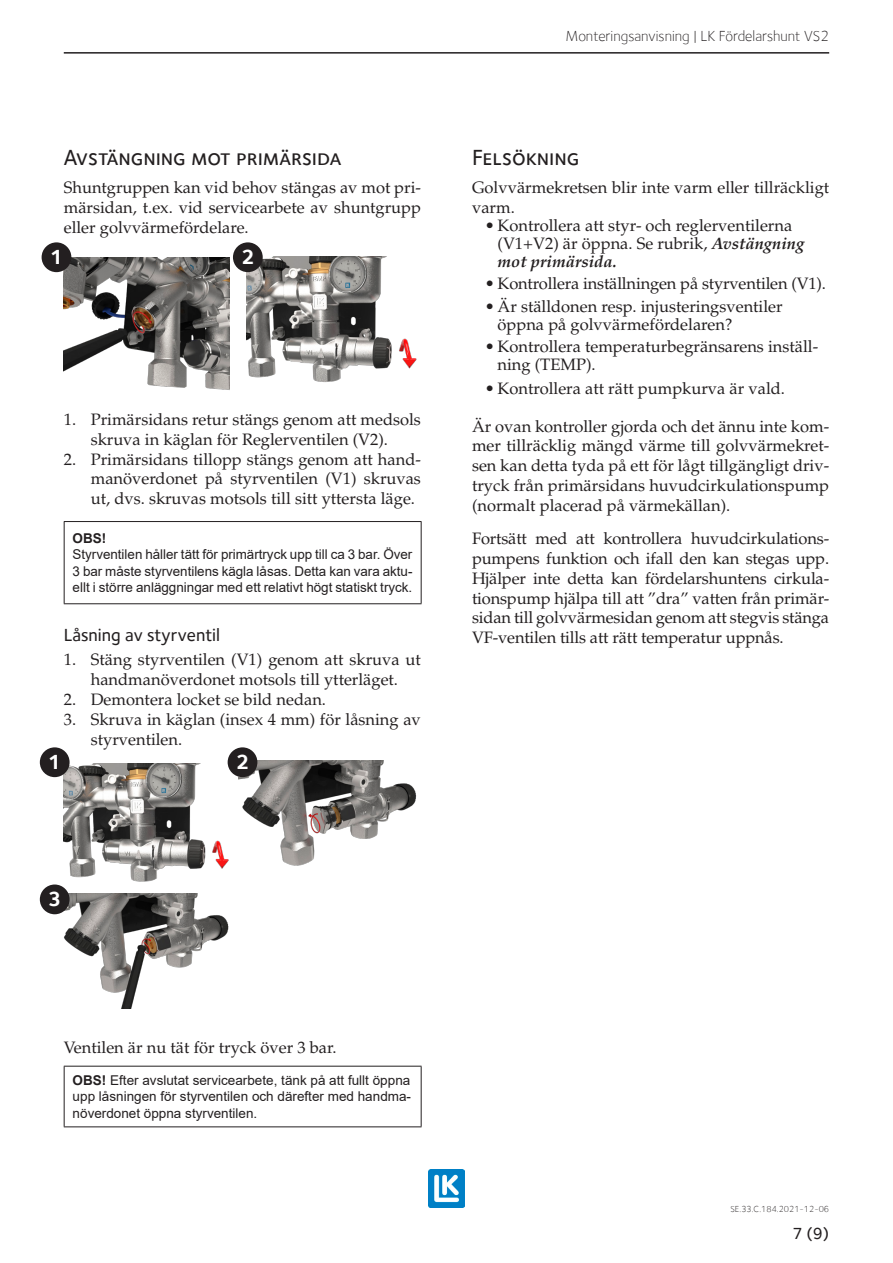
<style>
.page{position:relative;width:893px;height:1263px;background:#fff}
.page>*{position:absolute;margin:0;border:0;box-sizing:border-box;transform-origin:0 0}
.t1{font:22.5px "Foundry Sterling Medium Expert";color:#231f20}
.t2{font:700 21px "Foundry Sterling";color:#fff}
.t3{font:500 18px "Foundry Sterling";color:#231f20}
.t4{font:16.5px/19.8px "Palatino LT Std";color:#231f20}
.t5{font:500 16.5px "Foundry Sterling";color:#231f20}
.t6{font:300 15px "Foundry Sterling";color:#231f20}
.t7{font:13.5px/16.2px "Arial";color:#231f20;text-align:justify}
.t8{font:700 13.5px "Arial";color:#231f20}
.t9{font:300 9px "Foundry Sterling";color:#231f20}
.s1{font-weight:700;font-style:italic}
.s2{font-weight:700}
</style>
<div class="page">
<hr style="left:64px;top:52px;width:765px;height:2px;background:#231f20">
<img style="left:428px;top:1169px;width:37px;height:38px">
<img style="left:64px;top:258px;width:166px;height:132px">
<img style="left:246px;top:256px;width:171px;height:126px">
<hr style="left:64px;top:521px;width:358px;height:1px;background:#231f20">
<hr style="left:64px;top:522px;width:1px;height:81px;background:#231f20">
<hr style="left:421px;top:522px;width:1px;height:81px;background:#231f20">
<hr style="left:64px;top:603px;width:358px;height:1px;background:#231f20">
<img style="left:64px;top:763px;width:166px;height:119px">
<img style="left:239px;top:761px;width:178px;height:105px">
<img style="left:64px;top:894px;width:165px;height:115px">
<hr style="left:64px;top:1066px;width:358px;height:1px;background:#231f20">
<hr style="left:64px;top:1066px;width:1px;height:60px;background:#231f20">
<hr style="left:421px;top:1066px;width:1px;height:60px;background:#231f20">
<hr style="left:64px;top:1126px;width:358px;height:1px;background:#231f20">
<div style="left:40px;top:747px;width:30px;height:30px;background:#231f20;border-radius:50%"></div>
<div style="left:228px;top:747px;width:29px;height:30px;background:#231f20;border-radius:50%"></div>
<div style="left:40px;top:884px;width:30px;height:30px;background:#231f20;border-radius:50%"></div>
<div style="left:42px;top:242px;width:29px;height:30px;background:#231f20;border-radius:50%"></div>
<div style="left:233px;top:242px;width:30px;height:30px;background:#231f20;border-radius:50%"></div>
<h1 class="t1" style="left:64px;top:144px;width:279px">Avstängning mot primärsida</h1>
<p class="t4" style="left:64px;top:178px;width:359px;text-align:justify">Shuntgruppen kan vid behov stängas av mot pri&shy;märsidan, t.ex. vid servicearbete av shuntgrupp eller golvvärmefördelare.</p>
<p class="t2" style="left:50px;top:244px;width:15px">1</p>
<p class="t2" style="left:241px;top:244px;width:15px">2</p>
<p class="t4" style="left:64px;top:410px;width:359px;text-align:center">1. Primärsidans retur stängs genom att medsols skruva in käglan för Reglerventilen (V2).</p>
<p class="t4" style="left:91px;top:449px;width:332px;text-align:justify;text-indent:-27px">2. Primärsidans tillopp stängs genom att hand&shy;manöverdonet på styrventilen (V1) skruvas ut, dvs. skruvas motsols till sitt yttersta läge.</p>
<p class="t8" style="left:73px;top:529px;width:35px">OBS!</p>
<p class="t7" style="left:73px;top:546px;width:341px">Styrventilen håller tätt för primärtryck upp till ca 3 bar. Över 3 bar måste styrventilens kägla låsas. Detta kan vara aktu&shy;ellt i större anläggningar med ett relativt högt statiskt tryck.</p>
<p class="t3" style="left:64px;top:625px;width:158px">Låsning av styrventil</p>
<p class="t4" style="left:64px;top:650px;width:359px;text-align:center">1. Stäng styrventilen (V1) genom att skruva ut handmanöverdonet motsols till ytterläget.</p>
<p class="t4" style="left:64px;top:690px;width:264px">2. Demontera locket se bild nedan.</p>
<p class="t4" style="left:91px;top:709px;width:332px;text-indent:-27px">3. Skruva in käglan (insex 4 mm) för låsning av styrventilen.</p>
<p class="t2" style="left:48px;top:749px;width:15px">1</p>
<p class="t2" style="left:236px;top:749px;width:15px">2</p>
<p class="t2" style="left:48px;top:886px;width:15px">3</p>
<p class="t6" style="left:565px;top:27px;width:265px">Monteringsanvisning | LK Fördelarshunt VS2</p>
<h1 class="t1" style="left:472px;top:144px;width:109px">Felsökning</h1>
<p class="t4" style="left:472px;top:178px;width:359px">Golvvärmekretsen blir inte varm eller tillräckligt varm.</p>
<p class="t4" style="left:497px;top:217px;width:308px;line-height:18px;text-indent:-13px">• Kontrollera att styr- och reglerventilerna (V1+V2) är öppna. Se rubrik, <span class="s1">Avstängning mot primärsida.</span></p>
<p class="t4" style="left:485px;top:274px;width:343px">• Kontrollera inställningen på styrventilen (V1).</p>
<p class="t4" style="left:497px;top:297px;width:287px;line-height:18px;text-indent:-13px">• Är ställdonen resp. injusteringsventiler öppna på golvvärmefördelaren?</p>
<p class="t4" style="left:497px;top:338px;width:322px;line-height:18px;text-indent:-13px">• Kontrollera temperaturbegränsarens inställ&shy;ning (TEMP).</p>
<p class="t4" style="left:485px;top:379px;width:302px">• Kontrollera att rätt pumpkurva är vald.</p>
<p class="t4" style="left:472px;top:416px;width:359px;text-align:justify">Är ovan kontroller gjorda och det ännu inte kom&shy;mer tillräcklig mängd värme till golvvärmekret&shy;sen kan detta tyda på ett för lågt tillgängligt driv&shy;tryck från primärsidans huvudcirkulationspump (normalt placerad på värmekällan).</p>
<p class="t4" style="left:472px;top:529px;width:359px;text-align:justify">Fortsätt med att kontrollera huvudcirkulations&shy;pumpens funktion och ifall den kan stegas upp.<br>Hjälper inte detta kan fördelarshuntens cirkula&shy;tionspump hjälpa till att ”dra” vatten från primär&shy;sidan till golvvärmesidan genom att stegvis stänga VF-ventilen tills att rätt temperatur uppnås.</p>
<p class="t4" style="left:64px;top:1038px;width:274px">Ventilen är nu tät för tryck över 3 bar.</p>
<p class="t7" style="left:73px;top:1072px;width:340px"><span class="s2">OBS!</span> Efter avslutat servicearbete, tänk på att fullt öppna upp låsningen för styrventilen och därefter med handma&shy;növerdonet öppna styrventilen.</p>
<p class="t9" style="left:730px;top:1204px;width:100px">SE.33.C.184.2021-12-06</p>
<p class="t5" style="left:792px;top:1223px;width:38px">7 (9)</p>
</div>
